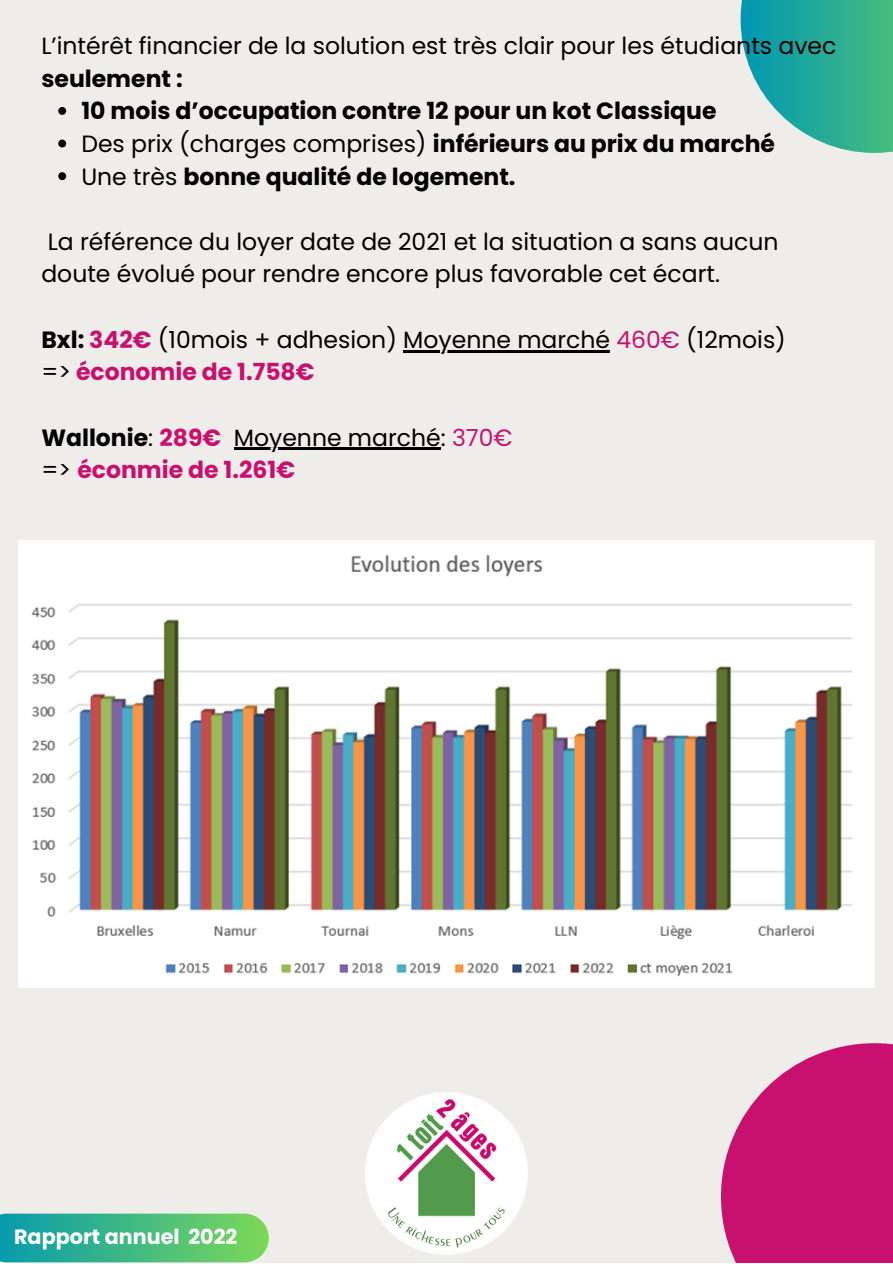
<style>
.page{position:relative;width:893px;height:1264px;background:#fff}
.page>*{position:absolute;margin:0;border:0;box-sizing:border-box;transform-origin:0 0}
.t1{font:23.55px/32.5px "Poppins";color:#000}
.t2{font:700 23.55px "Poppins";color:#000}
.t3{font:700 23.55px "Poppins";color:#c8106e}
.t4{font:700 20.7px "Poppins";color:#fff}
.s1{font-weight:700}
.s2{font-weight:400}
.s3{font-weight:700;color:#c8106e}
.s4{color:#c8106e}
.s5{font-weight:400;color:#000}
</style>
<div class="page">
<div style="left:0;top:0;width:892px;height:1262px;background:#efede9"></div>
<img style="left:19px;top:541px;width:855px;height:446px">
<img style="left:365px;top:1092px;width:162px;height:161px">
<svg style="left:0;top:1213px;width:268px;height:49px;background:#46ba86"></svg>
<div style="left:721px;top:1043px;width:171px;height:219px;background:#c8106e"></div>
<svg style="left:740px;top:0;width:152px;height:153px"></svg>
<svg style="left:58px;top:107px;width:8px;height:8px"></svg>
<svg style="left:58px;top:140px;width:8px;height:7px"></svg>
<svg style="left:58px;top:172px;width:8px;height:8px"></svg>
<hr style="left:403px;top:350px;width:207px;height:2px;background:#000">
<hr style="left:234px;top:448px;width:206px;height:2px;background:#000">
<p class="t1" style="left:41px;top:30px;width:796px">L’intérêt financier de la solution est très clair pour les étudiants avec <span class="s1">seulement :</span></p>
<p class="t2" style="left:81px;top:95px;width:636px">10 mois d’occupation contre 12 pour un kot Classique</p>
<p class="t1" style="left:81px;top:127px;width:695px">Des prix (charges comprises) <span class="s1">inférieurs au prix du marché</span></p>
<p class="t2" style="left:81px;top:160px;width:435px"><span class="s2">Une très</span> bonne qualité de logement.</p>
<p class="t1" style="left:41px;top:225px;width:738px">La référence du loyer date de 2021 et la situation a sans aucun doute évolué pour rendre encore plus favorable cet écart.</p>
<p class="t1" style="left:41px;top:323px;width:746px"><span class="s1">Bxl:</span> <span class="s3">342€</span> (10mois + adhesion) Moyenne marché <span class="s4">460€</span> (12mois)</p>
<p class="t3" style="left:41px;top:355px;width:275px"><span class="s5">=&gt;</span> économie de 1.758€</p>
<p class="t1" style="left:41px;top:421px;width:472px"><span class="s1">Wallonie</span>: <span class="s3">289€</span> Moyenne marché: <span class="s4">370€</span></p>
<p class="t3" style="left:41px;top:453px;width:255px"><span class="s5">=&gt;</span> éconmie de 1.261€</p>
<p class="t4" style="left:14px;top:1222px;width:225px">Rapport annuel 2022</p>
</div>
